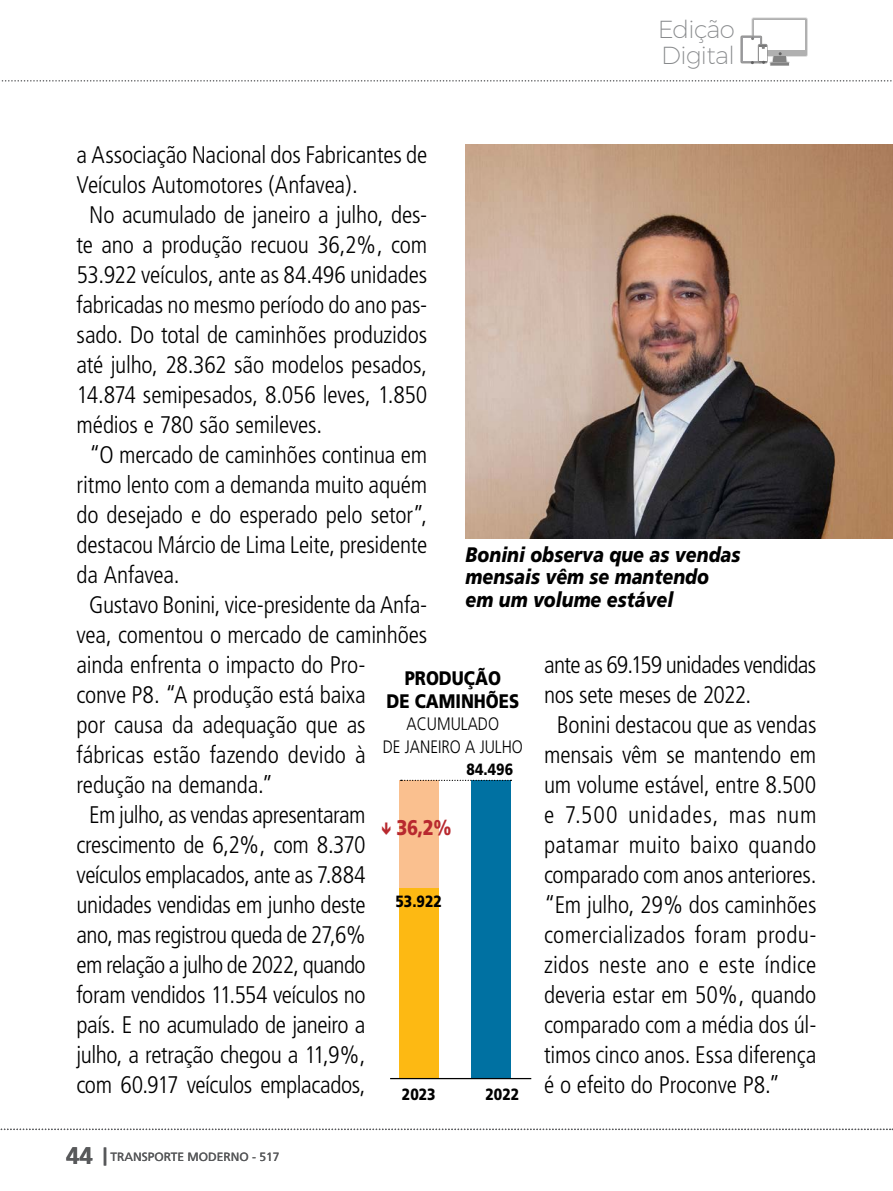
<style>
.page{position:relative;width:893px;height:1191px;background:#fff}
.page>*{position:absolute;margin:0;border:0;box-sizing:border-box;transform-origin:0 0}
.t1{font:200 24.6px/25.2px "Montserrat";letter-spacing:-.025em;color:#888a8c}
.t2{font:300 condensed 24px "Frutiger";letter-spacing:-.01em;color:#000}
.t3{font:300 condensed 24px "Frutiger";letter-spacing:.01em;color:#000}
.t4{font:300 condensed 24px "Frutiger";letter-spacing:-.03em;color:#000}
.t5{font:300 condensed 24px "Frutiger";letter-spacing:.015em;color:#000}
.t6{font:300 condensed 24px "Frutiger";letter-spacing:.03em;color:#000}
.t7{font:700 24px "Frutiger";color:#58595b}
.t8{font:900 21.3px "Frutiger";color:#b8292f;scale:.85 1}
.t9{font:italic 900 21px/22.5px "Frutiger";color:#000;scale:.85 1}
.t10{font:900 19.65px/22.6px "Frutiger";color:#000;text-align:center;scale:.85 1}
.t11{font:300 18px/22.6px "Frutiger";color:#000;text-align:center;scale:.85 1}
.t12{font:900 16.2px "Frutiger";color:#000;scale:.85 1}
.t13{font:12px "Frutiger";color:#58595b}
.s1{font-weight:900;font-size:18px}
</style>
<div class="page">
<svg style="left:0;top:1128px;width:893px;height:2px"></svg>
<svg style="left:740px;top:17px;width:68px;height:49px"></svg>
<img style="left:466px;top:145px;width:427px;height:393px">
<div style="left:399px;top:780px;width:40px;height:109px;background:#fac08f"></div>
<div style="left:399px;top:889px;width:40px;height:189px;background:#fdb913"></div>
<div style="left:471px;top:781px;width:40px;height:297px;background:#0071a2"></div>
<hr style="left:390px;top:1078px;width:141px;height:1px;background:#000">
<svg style="left:401px;top:779px;width:110px;height:2px"></svg>
<svg style="left:1px;top:80px;width:891px;height:2px"></svg>
<p class="t1" style="left:657px;top:16px;width:79px">Edição<br>Digital</p>
<p class="t2" style="left:77px;top:141px;width:352px">a Associação Nacional dos Fabricantes de</p>
<p class="t2" style="left:77px;top:171px;width:283px">Veículos Automotores (Anfavea).</p>
<p class="t2" style="left:89px;top:201px;width:340px">No acumulado de janeiro a julho, des-</p>
<p class="t2" style="left:77px;top:231px;width:352px">te ano a produção recuou 36,2%, com</p>
<p class="t2" style="left:77px;top:261px;width:352px">53.922 veículos, ante as 84.496 unidades</p>
<p class="t2" style="left:77px;top:291px;width:352px">fabricadas no mesmo período do ano pas-</p>
<p class="t2" style="left:77px;top:321px;width:352px">sado. Do total de caminhões produzidos</p>
<p class="t2" style="left:77px;top:351px;width:352px">até julho, 28.362 são modelos pesados,</p>
<p class="t2" style="left:77px;top:381px;width:352px">14.874 semipesados, 8.056 leves, 1.850</p>
<p class="t2" style="left:77px;top:411px;width:247px">médios e 780 são semileves.</p>
<p class="t2" style="left:89px;top:441px;width:340px">“O mercado de caminhões continua em</p>
<p class="t2" style="left:77px;top:471px;width:352px">ritmo lento com a demanda muito aquém</p>
<p class="t2" style="left:77px;top:501px;width:352px">do desejado e do esperado pelo setor”,</p>
<p class="t2" style="left:77px;top:531px;width:352px">destacou Márcio de Lima Leite, presidente</p>
<p class="t2" style="left:77px;top:561px;width:105px">da Anfavea.</p>
<p class="t2" style="left:89px;top:591px;width:340px">Gustavo Bonini, vice-presidente da Anfa-</p>
<p class="t2" style="left:77px;top:621px;width:352px">vea, comentou o mercado de caminhões</p>
<p class="t2" style="left:77px;top:651px;width:291px">ainda enfrenta o impacto do Pro-</p>
<p class="t2" style="left:77px;top:681px;width:291px">conve P8. “A produção está baixa</p>
<p class="t2" style="left:77px;top:711px;width:291px">por causa da adequação que as</p>
<p class="t2" style="left:77px;top:741px;width:291px">fábricas estão fazendo devido à</p>
<p class="t2" style="left:77px;top:771px;width:198px">redução na demanda.”</p>
<p class="t2" style="left:89px;top:801px;width:278px">Em julho, as vendas apresentaram</p>
<p class="t2" style="left:77px;top:831px;width:291px">crescimento de 6,2%, com 8.370</p>
<p class="t2" style="left:77px;top:861px;width:291px">veículos emplacados, ante as 7.884</p>
<p class="t2" style="left:77px;top:891px;width:291px">unidades vendidas em junho deste</p>
<p class="t2" style="left:77px;top:921px;width:291px">ano, mas registrou queda de 27,6%</p>
<p class="t4" style="left:77px;top:951px;width:291px">em relação a julho de 2022, quando</p>
<p class="t2" style="left:77px;top:981px;width:291px">foram vendidos 11.554 veículos no</p>
<p class="t2" style="left:77px;top:1011px;width:291px">país. E no acumulado de janeiro a</p>
<p class="t2" style="left:77px;top:1041px;width:291px">julho, a retração chegou a 11,9%,</p>
<p class="t2" style="left:77px;top:1071px;width:291px">com 60.917 veículos emplacados,</p>
<p class="t9" style="left:466px;top:543px;width:325px">Bonini observa que as vendas mensais vêm se mantendo em um volume estável</p>
<p class="t2" style="left:544px;top:651px;width:274px">ante as 69.159 unidades vendidas</p>
<p class="t2" style="left:544px;top:681px;width:209px">nos sete meses de 2022.</p>
<p class="t2" style="left:557px;top:711px;width:261px">Bonini destacou que as vendas</p>
<p class="t2" style="left:544px;top:741px;width:274px">mensais vêm se mantendo em</p>
<p class="t2" style="left:544px;top:771px;width:274px">um volume estável, entre 8.500</p>
<p class="t6" style="left:544px;top:801px;width:274px">e 7.500 unidades, mas num</p>
<p class="t5" style="left:544px;top:831px;width:274px">patamar muito baixo quando</p>
<p class="t2" style="left:544px;top:861px;width:274px">comparado com anos anteriores.</p>
<p class="t2" style="left:544px;top:891px;width:274px">“Em julho, 29% dos caminhões</p>
<p class="t3" style="left:544px;top:921px;width:274px">comercializados foram produ-</p>
<p class="t3" style="left:544px;top:951px;width:274px">zidos neste ano e este índice</p>
<p class="t2" style="left:544px;top:981px;width:274px">deveria estar em 50%, quando</p>
<p class="t2" style="left:544px;top:1011px;width:274px">comparado com a média dos úl-</p>
<p class="t2" style="left:544px;top:1041px;width:274px">timos cinco anos. Essa diferença</p>
<p class="t2" style="left:544px;top:1071px;width:238px">é o efeito do Proconve P8.”</p>
<p class="t10" style="left:386px;top:667px;width:158px">PRODUÇÃO<br>DE CAMINHÕES</p>
<p class="t11" style="left:383px;top:713px;width:167px">ACUMULADO<br>DE JANEIRO A JULHO</p>
<p class="t12" style="left:467px;top:759px;width:56px">84.496</p>
<p class="t8" style="left:396px;top:815px;width:66px">36,2%</p>
<p class="t12" style="left:395px;top:891px;width:56px">53.922</p>
<p class="t12" style="left:402px;top:1084px;width:41px">2023</p>
<p class="t12" style="left:485px;top:1084px;width:41px">2022</p>
<p class="t7" style="left:66px;top:1141px;width:42px">44 <span class="s1">|</span></p>
<p class="t13" style="left:110px;top:1149px;width:171px">TRANSPORTE MODERNO - 517</p>
</div>
